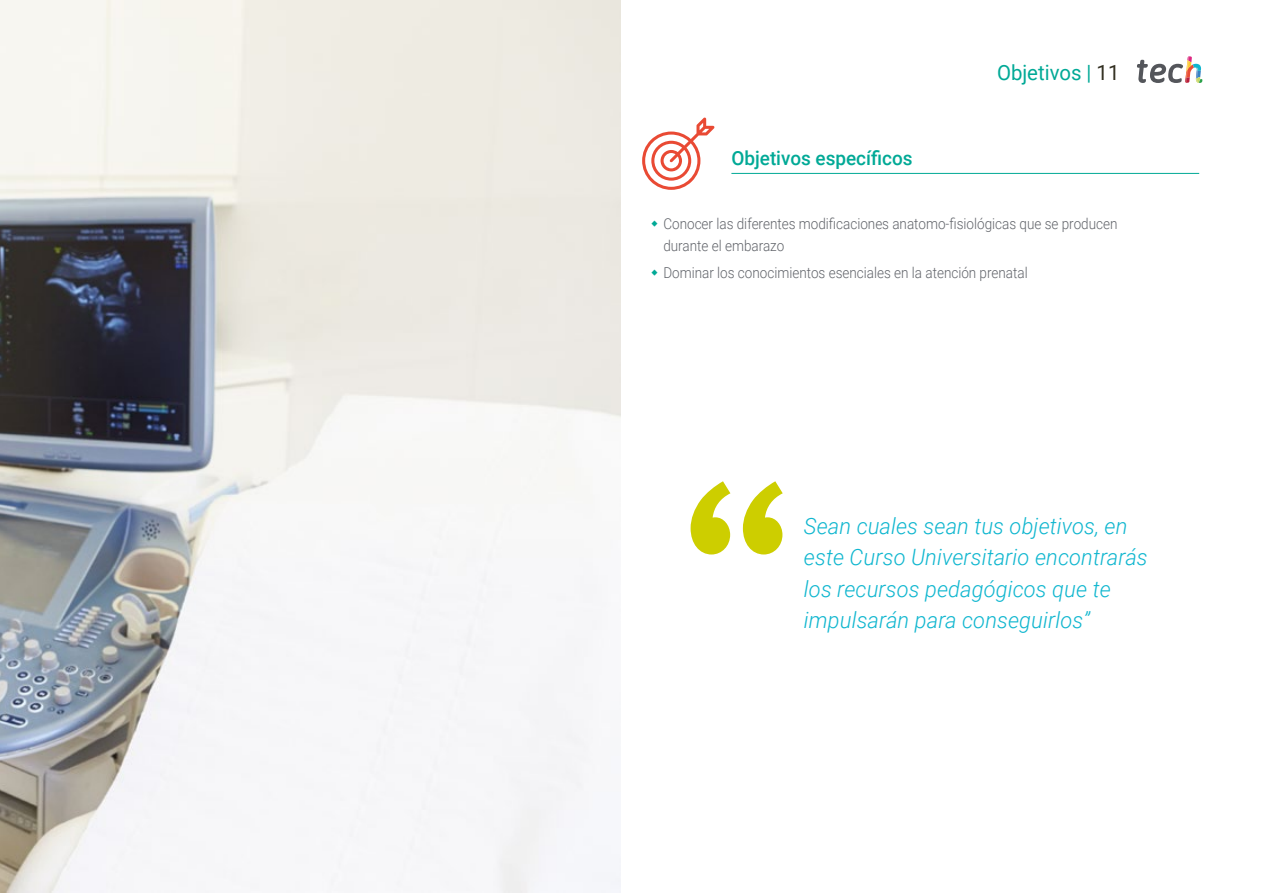
<style>
.page{position:relative;width:1263px;height:893px;background:#fff}
.page>*{position:absolute;margin:0;border:0;box-sizing:border-box;transform-origin:0 0}
.t1{font:italic 300 22.5px/31.5px "Roboto";letter-spacing:.005em;color:#0fb6cf}
.t2{font:21px "Roboto";color:#00a996}
.t3{font:500 19.5px "Roboto";color:#00a996}
.t4{font:300 15px/22.5px "Roboto";color:#61646a;scale:.9 1}
.s1{color:#312e20}
</style>
<div class="page">
<svg style="left:642px;top:117px;width:72px;height:73px"></svg>
<hr style="left:731px;top:173px;width:468px;height:1px;background:#00a996">
<img style="left:0;top:0;width:621px;height:893px">
<svg style="left:691px;top:481px;width:92px;height:73px"></svg>
<svg style="left:1137px;top:56px;width:65px;height:27px"></svg>
<h3 class="t3" style="left:731px;top:144px;width:183px">Objetivos específicos</h3>
<h2 class="t2" style="left:997px;top:57px;width:124px">Objetivos | <span class="s1">11</span></h2>
<p class="t4" style="left:663px;top:211px;width:506px">Conocer las diferentes modificaciones anatomo-fisiológicas que se producen durante el embarazo</p>
<p class="t4" style="left:663px;top:261px;width:406px">Dominar los conocimientos esenciales en la atención prenatal</p>
<h1 class="t1" style="left:804px;top:509px;width:345px">Sean cuales sean tus objetivos, en este Curso Universitario encontrarás los recursos pedagógicos que te impulsarán para conseguirlos”</h1>
</div>
